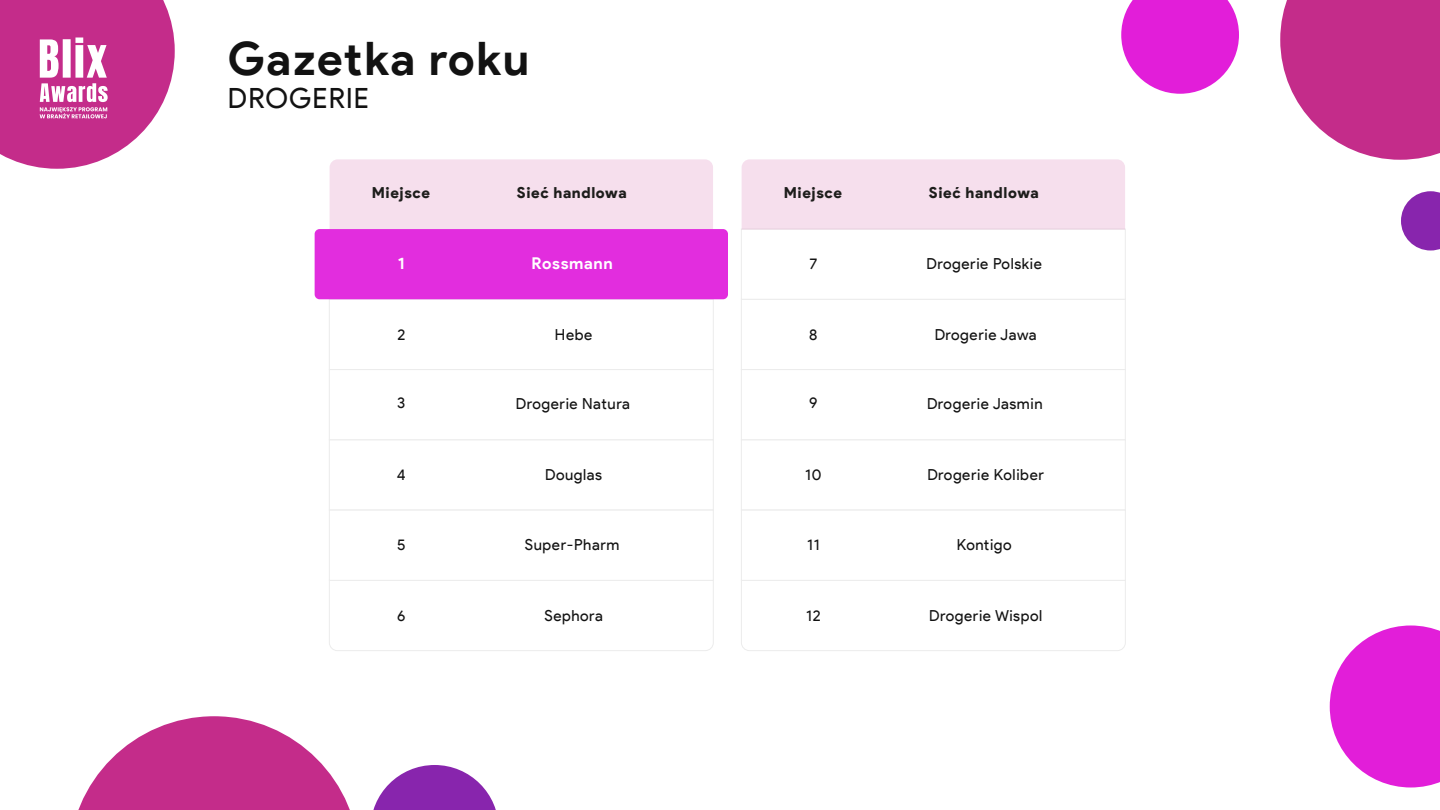
<style>
.page{position:relative;width:1440px;height:810px;background:#fff}
.page>*{position:absolute;margin:0;border:0;box-sizing:border-box;transform-origin:0 0}
.t1{font:700 46.12px "Product Sans";letter-spacing:.03em;color:#121212}
.t2{font:27.9px "Product Sans";letter-spacing:.04em;color:#121212}
.t3{font:700 16.27px "Product Sans";letter-spacing:.035em;color:#fff}
.t4{font:15.15px "Product Sans";letter-spacing:.035em;color:#121212}
.t5{font:900 15.15px "Product Sans";letter-spacing:.04em;color:#1d1d1b}
</style>
<div class="page">
<svg style="left:78px;top:716px;width:272px;height:94px"></svg>
<svg style="left:1330px;top:626px;width:110px;height:162px"></svg>
<svg style="left:373px;top:765px;width:123px;height:45px"></svg>
<svg style="left:1121px;top:0;width:118px;height:94px"></svg>
<svg style="left:1280px;top:0;width:160px;height:160px;background:#cb4899"></svg>
<svg style="left:1401px;top:191px;width:39px;height:59px;background:#9b49ba"></svg>
<div style="left:329px;top:439px;width:385px;height:71px;background:#fff;border:1px solid #ececec"></div>
<div style="left:329px;top:369px;width:385px;height:71px;background:#fff;border:1px solid #ececec"></div>
<div style="left:329px;top:299px;width:385px;height:71px;background:#fff;border:1px solid #ececec"></div>
<svg style="left:329px;top:581px;width:385px;height:70px"></svg>
<div style="left:329px;top:510px;width:385px;height:71px;background:#fff;border:1px solid #ececec"></div>
<div style="left:330px;top:159px;width:383px;height:70px;background:#f6dfed"></div>
<div style="left:315px;top:229px;width:413px;height:70px;background:#e22dde;border-radius:5px"></div>
<div style="left:741px;top:439px;width:385px;height:71px;background:#fff;border:1px solid #ececec"></div>
<div style="left:741px;top:369px;width:385px;height:71px;background:#fff;border:1px solid #ececec"></div>
<div style="left:741px;top:299px;width:385px;height:71px;background:#fff;border:1px solid #ececec"></div>
<div style="left:741px;top:229px;width:385px;height:71px;background:#fff;border:1px solid #ececec"></div>
<svg style="left:741px;top:581px;width:385px;height:70px"></svg>
<div style="left:741px;top:510px;width:385px;height:71px;background:#fff;border:1px solid #ececec"></div>
<div style="left:742px;top:159px;width:383px;height:71px;background:#f6dfed"></div>
<svg style="left:0;top:0;width:175px;height:169px"></svg>
<h1 class="t1" style="left:228px;top:30px;width:303px">Gazetka roku</h1>
<h2 class="t2" style="left:228px;top:81px;width:142px">DROGERIE</h2>
<p class="t5" style="left:372px;top:183px;width:60px">Miejsce</p>
<p class="t5" style="left:517px;top:183px;width:111px">Sieć handlowa</p>
<p class="t5" style="left:784px;top:183px;width:60px">Miejsce</p>
<p class="t5" style="left:929px;top:183px;width:111px">Sieć handlowa</p>
<p class="t3" style="left:398px;top:253px;width:8px">1</p>
<p class="t3" style="left:532px;top:253px;width:83px">Rossmann</p>
<p class="t4" style="left:809px;top:254px;width:9px">7</p>
<p class="t4" style="left:927px;top:255px;width:117px">Drogerie Polskie</p>
<p class="t4" style="left:397px;top:325px;width:9px">2</p>
<p class="t4" style="left:555px;top:325px;width:39px">Hebe</p>
<p class="t4" style="left:809px;top:325px;width:10px">8</p>
<p class="t4" style="left:935px;top:325px;width:103px">Drogerie Jawa</p>
<p class="t4" style="left:397px;top:394px;width:10px">3</p>
<p class="t4" style="left:516px;top:395px;width:116px">Drogerie Natura</p>
<p class="t4" style="left:809px;top:394px;width:10px">9</p>
<p class="t4" style="left:927px;top:395px;width:117px">Drogerie Jasmin</p>
<p class="t4" style="left:397px;top:466px;width:10px">4</p>
<p class="t4" style="left:545px;top:466px;width:58px">Douglas</p>
<p class="t4" style="left:805px;top:466px;width:18px">10</p>
<p class="t4" style="left:927px;top:466px;width:118px">Drogerie Koliber</p>
<p class="t4" style="left:397px;top:535px;width:10px">5</p>
<p class="t4" style="left:525px;top:536px;width:96px">Super-Pharm</p>
<p class="t4" style="left:807px;top:535px;width:14px">11</p>
<p class="t4" style="left:957px;top:536px;width:56px">Kontigo</p>
<p class="t4" style="left:397px;top:606px;width:10px">6</p>
<p class="t4" style="left:545px;top:606px;width:60px">Sephora</p>
<p class="t4" style="left:806px;top:606px;width:16px">12</p>
<p class="t4" style="left:929px;top:606px;width:115px">Drogerie Wispol</p>
</div>
